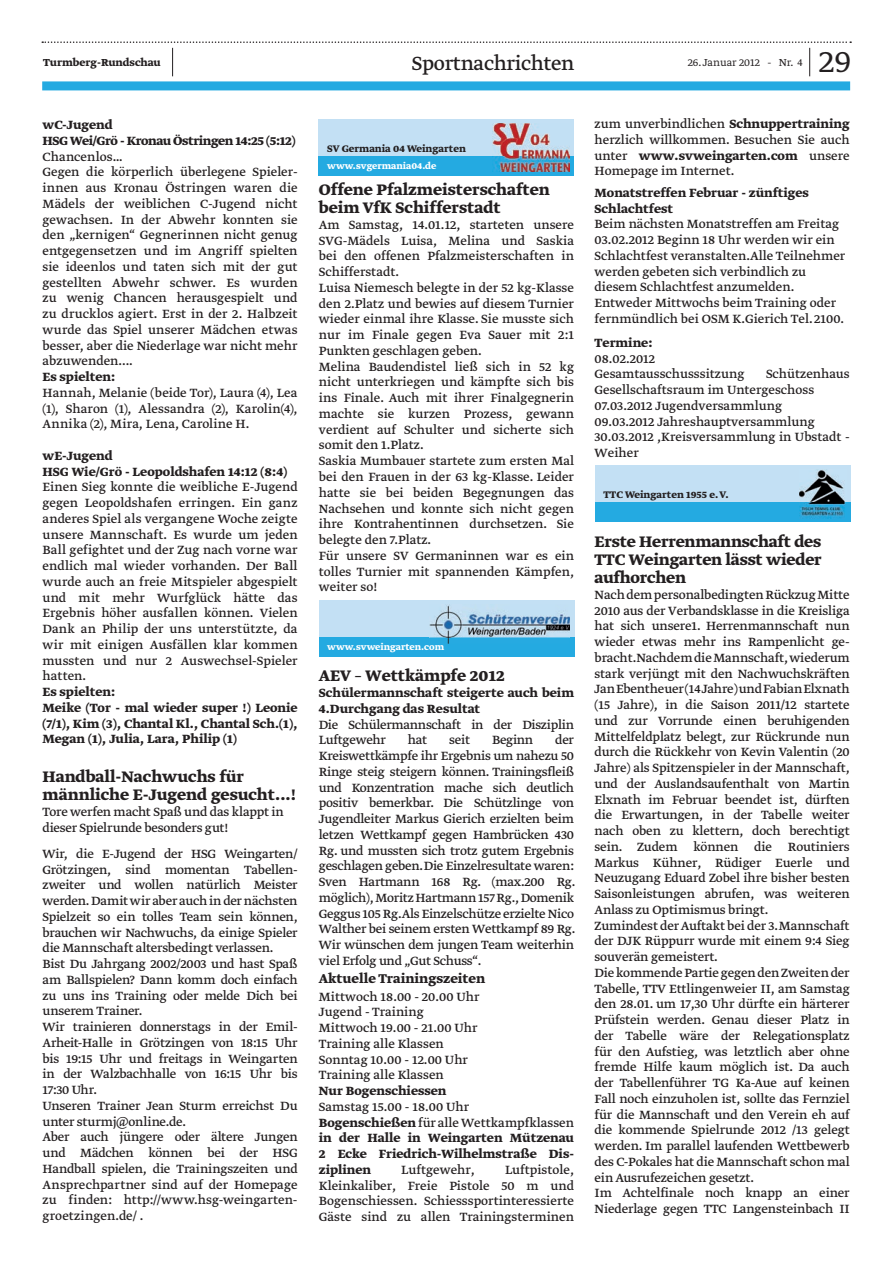
<style>
.page{position:relative;width:893px;height:1263px;background:#fff}
.page>*{position:absolute;margin:0;border:0;box-sizing:border-box;transform-origin:0 0}
.t1{font:300 36px "Greta Text Std";color:#231f20}
.t2{font:22.5px "Greta Text Std";letter-spacing:-.015em;color:#231f20}
.t3{font:700 18px/18px "Greta Text Std";color:#231f20}
.t4{font:700 15px "Greta Text Std";color:#231f20}
.t5{font:14.1px/15.8px "Greta Text Std";letter-spacing:-.005em;color:#231f20}
.t6{font:700 14.1px/15.8px "Greta Text Std";color:#231f20}
.t7{font:700 12px "Greta Text Std";color:#231f20}
.t8{font:300 12px "Greta Text Std";color:#231f20}
.t9{font:700 11.25px "Greta Text Std";color:#231f20}
.t10{font:700 10.5px "Greta Text Std";color:#fff}
.s1{font-weight:700}
.s2{font-weight:400}
</style>
<div class="page">
<div style="left:42px;top:81px;width:808px;height:9px;background:#24aae1"></div>
<svg style="left:42px;top:41px;width:809px;height:35px"></svg>
<div style="left:319px;top:119px;width:255px;height:57px;background:#c3e0f4"></div>
<div style="left:319px;top:156px;width:255px;height:20px;background:#24aae1"></div>
<img style="left:493px;top:123px;width:77px;height:49px">
<div style="left:319px;top:600px;width:255px;height:57px;background:#c3e0f4"></div>
<div style="left:319px;top:637px;width:255px;height:20px;background:#24aae1"></div>
<img style="left:429px;top:605px;width:141px;height:39px">
<svg style="left:429px;top:643px;width:15px;height:1px"></svg>
<div style="left:595px;top:465px;width:255px;height:57px;background:#c3e0f4"></div>
<div style="left:595px;top:502px;width:255px;height:20px;background:#24aae1"></div>
<img style="left:799px;top:470px;width:47px;height:48px">
<p class="t7" style="left:43px;top:58px;width:119px">Turmberg-Rundschau</p>
<p class="t2" style="left:412px;top:54px;width:164px">Sportnachrichten</p>
<p class="t8" style="left:688px;top:55px;width:116px">26. Januar 2012 - Nr. 4</p>
<p class="t1" style="left:819px;top:39px;width:33px">29</p>
<p class="t5" style="left:43px;top:118px;width:257px"><span class="s1">wC-Jugend<br>HSG Wei/Grö - Kronau Östringen 14:25 (5:12)<br></span>Chancenlos…<br>Gegen die körperlich ü berlegene Spieler&shy;innen aus Kronau Östringen waren die Mädels der weiblichen C-Jugend nicht gewachsen. In der Abwehr konnten sie den „kernigen“ Gegnerinnen nicht genug entgegensetzen und im Angriff spielten sie ideenlos und taten sich mit der gut gestellten Abwehr schwer. Es wurden zu wenig Chancen herausgespielt und zu drucklos agiert. Erst in der 2. Halbzeit wurde das Spiel unserer Mädchen etwas besser, aber die Niederlage war nicht mehr abzuwenden....<br><span class="s1">Es spielten:<br></span>Hannah, Melanie (beide Tor), Laura (4), Lea (1), Sharon (1), Alessandra (2), Karolin(4), Annika (2), Mira, Lena, Caroline H.</p>
<p class="t5" style="left:43px;top:448px;width:257px"><span class="s1">wE-Jugend<br>HSG Wie/Grö - Leopoldshafen 14:12 (8:4)<br></span>Einen Sieg konnte die weibliche E-Jugend gegen Leopoldshafen erringen. Ein ganz anderes Spiel als vergangene Woche zeigte unsere Mannschaft. Es wurde um jeden Ball gefightet und der Zug nach vorne war endlich mal wieder vorhanden. Der Ball wurde auch an freie Mitspieler abgespielt und mit mehr Wurfglü ck hätte das Ergebnis höher ausfallen können. Vielen Dank an Philip der uns unterstü tzte, da wir mit einigen Ausfällen klar kommen mussten und nur 2 Auswechsel-Spieler hatten.<br><span class="s1">Es spielten:<br>Meike (Tor - mal wieder super !) Leonie (7/1), Kim (3), Chantal Kl., Chantal Sch.(1), Megan (1), Julia, Lara, Philip (1)</span></p>
<p class="t3" style="left:43px;top:769px;width:255px">Handball-Nachwuchs fü r männliche E-Jugend gesucht...!</p>
<p class="t5" style="left:43px;top:805px;width:243px">Tore werfen macht Spaß und das klappt in dieser Spielrunde besonders gut!</p>
<p class="t5" style="left:43px;top:846px;width:257px">Wir, die E-Jugend der HSG Weingarten/ Grötzingen, sind momentan Tabellen&shy;zweiter und wollen natü rlich Meister werden. Damit wir aber auch in der nächsten Spielzeit so ein tolles Team sein können, brauchen wir Nachwuchs, da einige Spieler die Mannschaft altersbedingt verlassen.<br>Bist Du Jahrgang 2002/2003 und hast Spaß am Ballspielen? Dann komm doch einfach zu uns ins Training oder melde Dich bei unserem Trainer.<br>Wir trainieren donnerstags in der Emil-Arheit-Halle in Grötzingen von 18:15 Uhr bis 19:15 Uhr und freitags in Weingarten in der Walzbachhalle von 16:15 Uhr bis 17:30 Uhr.<br>Unseren Trainer Jean Sturm erreichst Du unter sturmj@online.de.<br>Aber auch jü ngere oder ältere Jungen und Mädchen können bei der HSG Handball spielen, die Trainingszeiten und Ansprechpartner sind auf der Homepage zu finden: http://www.hsg-weingarten&shy;groetzingen.de/ .</p>
<p class="t9" style="left:327px;top:144px;width:140px">SV Germania 04 Weingarten</p>
<p class="t10" style="left:327px;top:161px;width:111px">www.svgermania04.de</p>
<p class="t3" style="left:319px;top:182px;width:232px">Offene Pfalzmeisterschaften beim VfK Schifferstadt</p>
<p class="t5" style="left:319px;top:218px;width:257px">Am Samstag, 14.01.12, starteten unsere SVG-Mädels Luisa, Melina und Saskia bei den offenen Pfalzmeisterschaften in Schifferstadt.<br>Luisa Niemesch belegte in der 52 kg-Klasse den 2.Platz und bewies auf diesem Turnier wieder einmal ihre Klasse. Sie musste sich nur im Finale gegen Eva Sauer mit 2:1<br>Punkten geschlagen geben.<br>Melina Baudendistel ließ sich in 52 kg nicht unterkriegen und kämpfte sich bis ins Finale. Auch mit ihrer Finalgegnerin machte sie kurzen Prozess, gewann verdient auf Schulter und sicherte sich somit den 1.Platz.<br>Saskia Mumbauer startete zum ersten Mal bei den Frauen in der 63 kg-Klasse. Leider hatte sie bei beiden Begegnungen das Nachsehen und konnte sich nicht gegen ihre Kontrahentinnen durchsetzen. Sie belegte den 7.Platz.<br>Fü r unsere SV Germaninnen war es ein tolles Turnier mit spannenden Kämpfen, weiter so!</p>
<p class="t10" style="left:327px;top:643px;width:118px">www.svweingarten.com</p>
<p class="t3" style="left:319px;top:668px;width:187px">AEV – Wettkämpfe 2012</p>
<p class="t6" style="left:319px;top:686px;width:257px">Schü lermannschaft steigerte auch beim<br>4.Durchgang das Resultat<br><span class="s2">Die Schü lermannschaft in der Disziplin<br>Luftgewehr</span></p>
<p class="t5" style="left:319px;top:733px;width:258px;text-align:justify;text-indent:236px">der Kreiswettkämpfe ihr Ergebnis um nahezu 50<br>Ringe steig steigern können. Trainingsfleiß und Konzentration mache sich deutlich positiv bemerkbar. Die Schü tzlinge von Jugendleiter Markus Gierich erzielten beim letzen Wettkampf gegen Hambrü cken 430<br>Rg. und mussten sich trotz gutem Ergebnis geschlagen geben.Die Einzelresultate waren:<br>Sven Hartmann 168 Rg. (max.200 Rg. möglich), Moritz Hartmann 157 Rg., Domenik Geggus 105 Rg.Als Einzelschü tze erzielte Nico Walther bei seinem ersten Wettkampf 89 Rg.<br>Wir wü nschen dem jungen Team weiterhin viel Erfolg und „Gut Schuss“.</p>
<p class="t4" style="left:319px;top:972px;width:168px">Aktuelle Trainingszeiten</p>
<p class="t5" style="left:319px;top:989px;width:257px">Mittwoch 18.00 - 20.00 Uhr<br>Jugend - Training<br>Mittwoch 19.00 - 21.00 Uhr<br>Training alle Klassen<br>Sonntag 10.00 - 12.00 Uhr<br>Training alle Klassen<br><span class="s1">Nur Bogenschiessen<br></span>Samstag 15.00 - 18.00 Uhr<br><span class="s1">Bogenschießen</span> fü r alle Wettkampfklassen <span class="s1">in der Halle in Weingarten Mü tzenau<br>2 Ecke Friedrich-Wilhelmstraße Dis&shy;ziplinen</span></p>
<p class="t5" style="left:408px;top:733px;width:21px">hat</p>
<p class="t5" style="left:449px;top:733px;width:22px">seit</p>
<p class="t5" style="left:492px;top:733px;width:43px">Beginn</p>
<p class="t5" style="left:319px;top:1162px;width:257px;text-align:justify;text-indent:186px">Luftpistole, Kleinkaliber, Freie Pistole 50 m und Bogenschiessen. Schiesssportinteressierte Gäste sind zu allen Trainingsterminen</p>
<p class="t5" style="left:401px;top:1162px;width:75px">Luftgewehr,</p>
<p class="t5" style="left:595px;top:117px;width:257px;text-align:justify">zum unverbindlichen <span class="s1">Schnuppertraining </span>herzlich willkommen. Besuchen Sie auch unter <span class="s1">www.svweingarten.com</span> unsere Homepage im Internet.</p>
<p class="t5" style="left:595px;top:186px;width:252px"><span class="s1">Monatstreffen Februar - zü nftiges Schlachtfest<br></span>Beim nächsten Monatstreffen am Freitag 03.02.2012 Beginn 18 Uhr werden wir ein Schlachtfest veranstalten.Alle Teilnehmer werden gebeten sich verbindlich zu diesem Schlachtfest anzumelden.<br>Entweder Mittwochs beim Training oder fernmü ndlich bei OSM K.Gierich Tel. 2100.</p>
<p class="t5" style="left:595px;top:335px;width:151px"><span class="s1">Termine:<br></span>08.02.2012<br>Gesamtausschusssitzung</p>
<p class="t5" style="left:595px;top:367px;width:257px;text-indent:171px">Schü tzenhaus<br>Gesellschaftsraum im Untergeschoss<br>07.03.2012 Jugendversammlung<br>09.03.2012 Jahreshauptversammlung<br>30.03.2012 ,Kreisversammlung in Ubstadt -<br>Weiher</p>
<p class="t9" style="left:604px;top:490px;width:127px">TTC Weingarten 1955 e. V.</p>
<p class="t3" style="left:595px;top:534px;width:229px;text-align:justify">Erste Herrenmannschaft des TTC Weingarten lässt wieder aufhorchen</p>
<p class="t5" style="left:595px;top:587px;width:257px">Nach dem personalbedingten Rü ckzug Mitte 2010 aus der Verbandsklasse in die Kreisliga hat sich unsere1. Herrenmannschaft nun wieder etwas mehr ins Rampenlicht ge&shy;bracht.Nachdem die Mannschaft, wiederum stark verjü ngt mit den Nachwuchskräften Jan Ebentheuer (14 Jahre) und Fabian Elxnath (15 Jahre), in die Saison 2011/12 startete und zur Vorrunde einen beruhigenden Mittelfeldplatz belegt, zur Rü ckrunde nun durch die Rü ckkehr von Kevin Valentin (20<br>Jahre) als Spitzenspieler in der Mannschaft, und der Auslandsaufenthalt von Martin Elxnath im Februar beendet ist, dü rften die Erwartungen, in der Tabelle weiter nach oben zu klettern, doch berechtigt sein. Zudem können die Routiniers Markus Kü hner, Rü diger Euerle und Neuzugang Eduard Zobel ihre bisher besten Saisonleistungen abrufen, was weiteren Anlass zu Optimismus bringt.<br>Zumindest der Auftakt bei der 3.Mannschaft der DJK Rü ppurr wurde mit einem 9:4 Sieg souverän gemeistert.<br>Die kommende Partie gegen den Zweiten der Tabelle, TTV Ettlingenweier II, am Samstag den 28.01. um 17,30 Uhr dü rfte ein härterer Prü fstein werden. Genau dieser Platz in der Tabelle wäre der Relegationsplatz fü r den Aufstieg, was letztlich aber ohne fremde Hilfe kaum möglich ist. Da auch der Tabellenfü hrer TG Ka-Aue auf keinen Fall noch einzuholen ist, sollte das Fernziel fü r die Mannschaft und den Verein eh auf die kommende Spielrunde 2012 /13 gelegt werden. Im parallel laufenden Wettbewerb des C-Pokales hat die Mannschaft schon mal ein Ausrufezeichen gesetzt.<br>Im Achtelfinale noch knapp an einer Niederlage gegen TTC Langensteinbach II</p>
</div>
